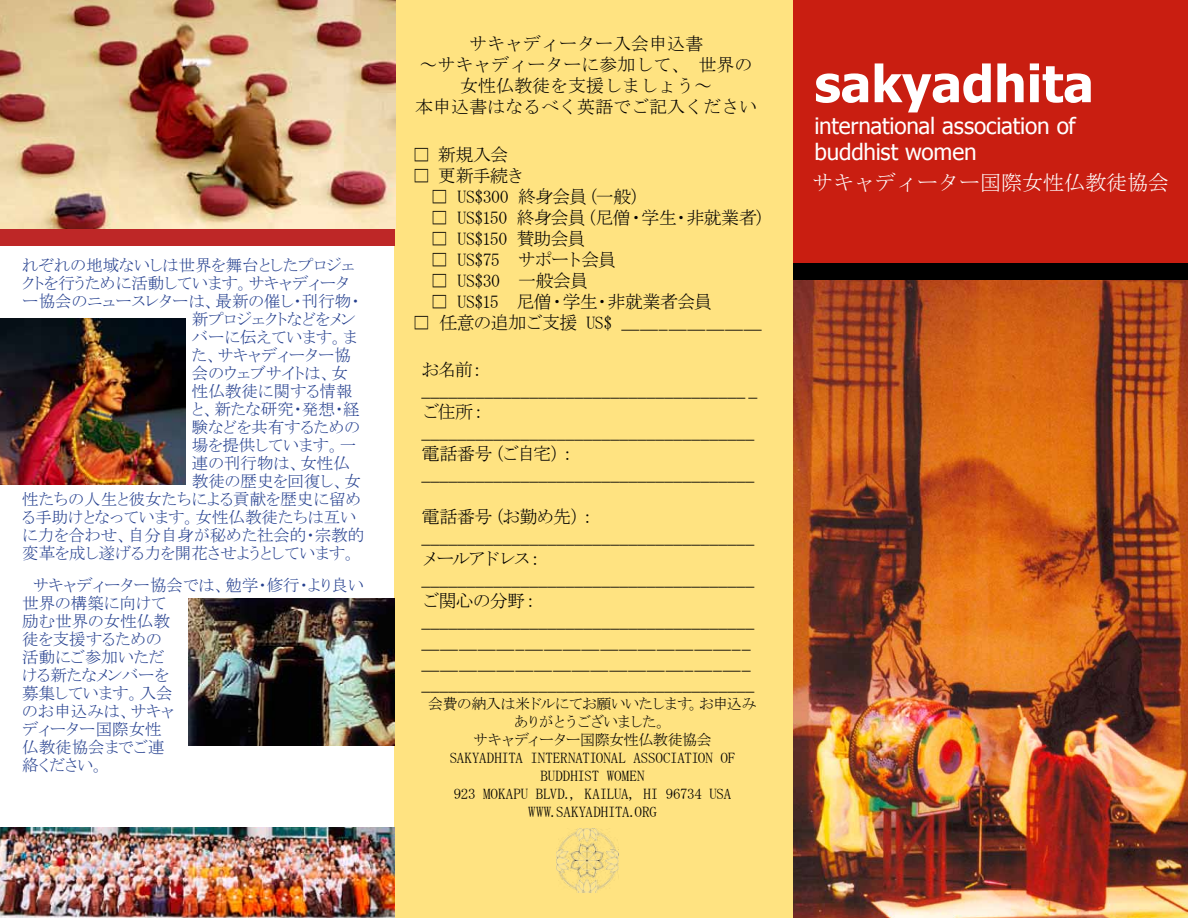
<style>
.page{position:relative;width:1188px;height:918px;background:#fff}
.page>*{position:absolute;margin:0;border:0;box-sizing:border-box;transform-origin:0 0}
.t1{font:700 51px "Tahoma";color:#fff}
.t2{font:22.5px/25.5px "Tahoma";letter-spacing:-.01em;color:#fff}
.t3{font:21px "MS Mincho";color:#fff}
.t4{font:18px/21px "MS Mincho";letter-spacing:-.06em;color:#000}
.t5{font:18px/21px "MS Mincho";letter-spacing:-.065em;color:#000}
.t6{font:18px "MS Mincho";letter-spacing:-.025em;color:#000}
.t7{font:18px/21px "MS Mincho";color:#000;text-align:center}
.t8{font:18px "MS Mincho";letter-spacing:-.07em;color:#000}
.t9{font:18px "MS Mincho";letter-spacing:-.045em;color:#000}
.t10{font:16.5px/18px "MS P Mincho";color:#25408f}
.t11{font:15px/18px "MS Mincho";letter-spacing:-.03em;color:#000;text-align:center}
</style>
<div class="page">
<img style="left:793px;top:279px;width:395px;height:639px">
<div style="left:792px;top:0;width:396px;height:276px;background:#c91e11"></div>
<div style="left:793px;top:263px;width:395px;height:16px;background:#000"></div>
<div style="left:395px;top:0;width:398px;height:918px;background:#ffe381"></div>
<div style="left:0;top:225px;width:394px;height:21px;background:#be2727"></div>
<img style="left:0;top:828px;width:394px;height:90px">
<img style="left:188px;top:599px;width:207px;height:147px">
<img style="left:0;top:318px;width:185px;height:166px">
<img style="left:0;top:0;width:395px;height:229px">
<img style="left:556px;top:829px;width:62px;height:63px">
<p class="t10" style="left:22px;top:256px;width:334px">れぞれの地域ないしは世界を舞台としたプロジェ</p>
<p class="t10" style="left:22px;top:274px;width:328px">クトを行うために活動しています。サキャディータ</p>
<p class="t10" style="left:22px;top:292px;width:339px">ー協会のニュースレターは、最新の催し・刊行物・</p>
<p class="t10" style="left:192px;top:310px;width:165px">新プロジェクトなどをメン</p>
<p class="t10" style="left:192px;top:328px;width:166px">バーに伝えています。ま</p>
<p class="t10" style="left:192px;top:346px;width:161px">た、サキャディーター協</p>
<p class="t10" style="left:192px;top:364px;width:157px">会のウェブサイトは、女</p>
<p class="t10" style="left:192px;top:382px;width:162px">性仏教徒に関する情報</p>
<p class="t10" style="left:192px;top:400px;width:169px">と、新たな研究・発想・経</p>
<p class="t10" style="left:192px;top:418px;width:170px">験などを共有するための</p>
<p class="t10" style="left:192px;top:436px;width:166px">場を提供しています。一</p>
<p class="t10" style="left:192px;top:454px;width:160px">連の刊行物は、女性仏</p>
<p class="t10" style="left:192px;top:472px;width:171px">教徒の歴史を回復し、女</p>
<p class="t10" style="left:22px;top:490px;width:341px">性たちの人生と彼女たちによる貢献を歴史に留め</p>
<p class="t10" style="left:22px;top:508px;width:335px">る手助けとなっています。女性仏教徒たちは互い</p>
<p class="t10" style="left:22px;top:526px;width:344px">に力を合わせ、自分自身が秘めた社会的・宗教的</p>
<p class="t10" style="left:22px;top:544px;width:335px">変革を成し遂げる力を開花させようとしています。</p>
<p class="t10" style="left:22px;top:576px;width:343px">　サキャディーター協会では、勉学・修行・より良い世界の構築に向けて<br>励む世界の女性仏教<br>徒を支援するための<br>活動にご参加いただ<br>ける新たなメンバーを<br>募集しています。入会<br>のお申込みは、サキャ<br>ディーター国際女性<br>仏教徒協会までご連<br>絡ください。</p>
<p class="t7" style="left:415px;top:33px;width:343px">サキャディーター入会申込書<br>～サキャディーターに参加して、 世界の女性仏教徒を支援しましょう～<br>本申込書はなるべく英語でご記入ください</p>
<p class="t6" style="left:412px;top:146px;width:97px">□ 新規入会</p>
<p class="t6" style="left:412px;top:167px;width:114px">□ 更新手続き</p>
<p class="t6" style="left:430px;top:188px;width:220px">□ US$300 終身会員（一般）</p>
<p class="t6" style="left:430px;top:209px;width:344px">□ US$150 終身会員（尼僧・学生・非就業者）</p>
<p class="t9" style="left:430px;top:230px;width:157px">□ US$150 賛助会員</p>
<p class="t8" style="left:430px;top:251px;width:187px">□ US$75 サポート会員</p>
<p class="t6" style="left:430px;top:272px;width:159px">□ US$30 一般会員</p>
<p class="t6" style="left:430px;top:293px;width:283px">□ US$15 尼僧・学生・非就業者会員</p>
<p class="t6" style="left:412px;top:314px;width:351px">□ 任意の追加ご支援 US$ ＿＿_＿＿＿＿＿</p>
<p class="t5" style="left:421px;top:359px;width:338px">お名前：____________________________________ _ご住所：_____________________________________電話番号（ご自宅）：_____________________________________</p>
<p class="t4" style="left:421px;top:506px;width:334px">電話番号（お勤め先）：_____________________________________メールアドレス：_____________________________________ご関心の分野：_____________________________________＿＿＿＿＿_＿＿＿＿＿＿＿＿＿＿＿__＿＿＿＿＿＿＿＿＿＿＿＿＿＿_＿_＿_ _____________________________________</p>
<p class="t11" style="left:428px;top:695px;width:330px">会費の納入は米ドルにてお願いいたします。お申込みありがとうございました。<br>サキャディーター国際女性仏教徒協会<br>SAKYADHITA I NTERNATIONAL ASSOCIATION OF<br>BUDDHIST WOMEN<br>923 MOKAPU BLVD., KAILUA, HI 96734 USA<br>WWW.SAKYADHITA.ORG</p>
<h1 class="t1" style="left:814px;top:48px;width:281px">sakyadhita</h1>
<h2 class="t2" style="left:814px;top:113px;width:263px">international association of buddhist women</h2>
<p class="t3" style="left:812px;top:172px;width:358px">サキャディーター国際女性仏教徒協会</p>
</div>
